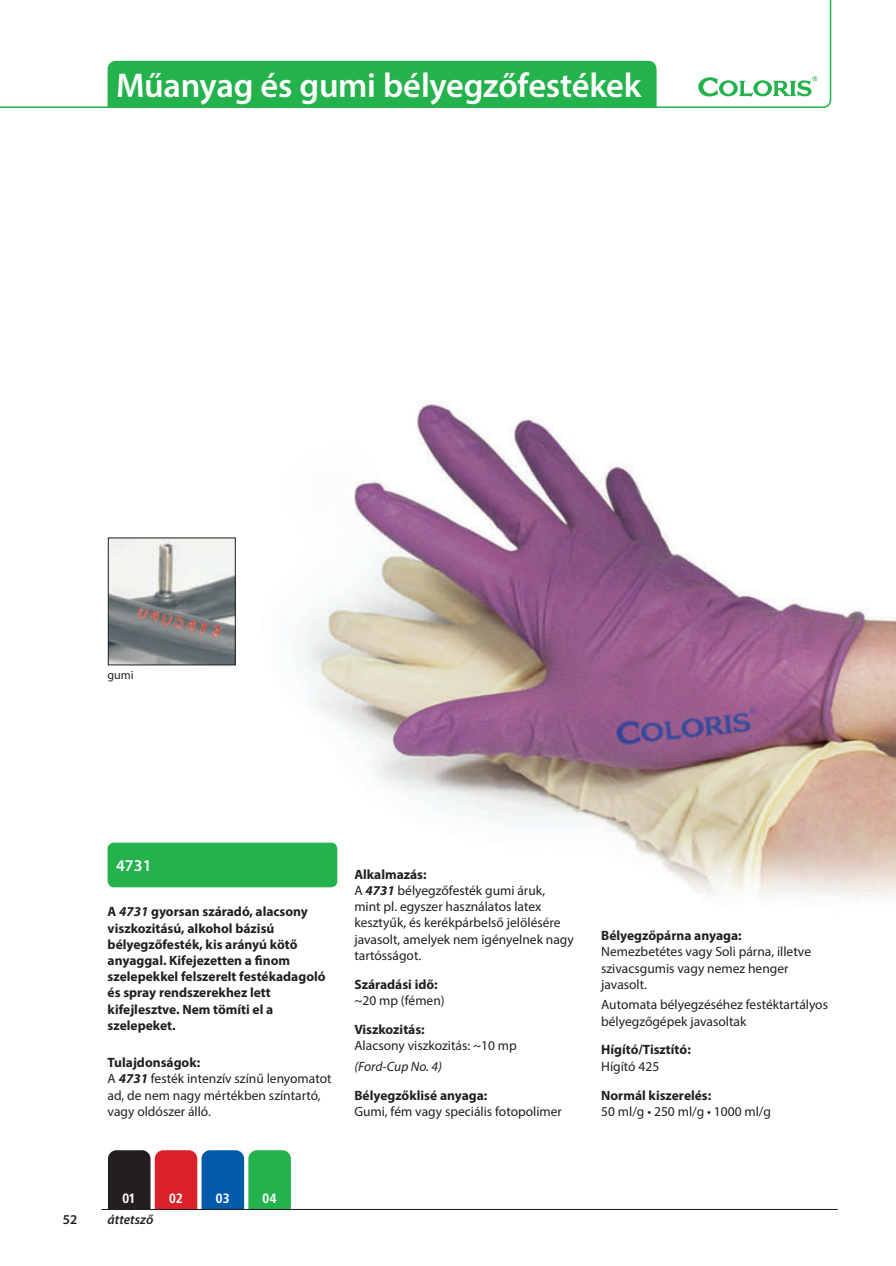
<style>
.page{position:relative;width:896px;height:1266px;background:#fff}
.page>*{position:absolute;margin:0;border:0;box-sizing:border-box;transform-origin:0 0}
.t1{font:600 34.5px "Myriad Pro";letter-spacing:-.01em;color:#fff}
.t2{font:600 16.5px "Myriad Pro";color:#fff}
.t3{font:13.5px/16.2px "Myriad Pro";color:#231f20}
.t4{font:700 13.5px/16.2px "Myriad Pro";color:#231f20}
.t5{font:italic 13.5px "Myriad Pro";letter-spacing:-.005em;color:#231f20}
.t6{font:700 13.5px "Transit";letter-spacing:-.01em;color:#fff}
.t7{font:italic 600 13.5px "Myriad Pro";color:#231f20}
.t8{font:600 13.5px "Myriad Pro";color:#231f20}
.t9{font:12px "Myriad Pro";color:#231f20}
.s1{font-style:italic}
.s2{font-weight:700}
.s3{font-weight:700;font-style:italic}
</style>
<div class="page">
<img style="left:165px;top:400px;width:730px;height:501px">
<div style="left:108px;top:1150px;width:42px;height:68px;background:#231f20;border-radius:9px"></div>
<div style="left:155px;top:1150px;width:42px;height:68px;background:#da2128;border-radius:9px"></div>
<div style="left:201px;top:1150px;width:43px;height:68px;background:#015aaa;border-radius:9px"></div>
<div style="left:248px;top:1150px;width:43px;height:68px;background:#23b24b;border-radius:9px"></div>
<hr style="left:102px;top:1208px;width:735px;height:2px;background:#231f20">
<div style="left:102px;top:1209px;width:735px;height:13px;background:#fff"></div>
<img style="left:110px;top:539px;width:123px;height:124px">
<div style="left:108px;top:537px;width:127px;height:128px;border:1px solid #231f20"></div>
<svg style="left:0;top:0;width:831px;height:108px"></svg>
<svg style="left:698px;top:76px;width:119px;height:21px"></svg>
<div style="left:108px;top:842px;width:229px;height:45px;background:#23b24b;border-radius:6px"></div>
<div style="left:108px;top:61px;width:548px;height:47px;background:#23b24b"></div>
<h1 class="t1" style="left:116px;top:72px;width:527px">Műanyag és gumi bélyegzőfestékek</h1>
<p class="t9" style="left:108px;top:670px;width:28px">gumi</p>
<p class="t8" style="left:63px;top:1214px;width:16px">52</p>
<p class="t2" style="left:116px;top:859px;width:37px">4731</p>
<p class="t4" style="left:108px;top:904px;width:219px">A <span class="s1">4731</span> gyorsan száradó, alacsony viszkozitású, alkohol bázisú bélyegzőfesték, kis arányú kötő anyaggal. Kifejezetten a finom szelepekkel felszerelt festékadagoló és spray rendszerekhez lett kifejlesztve. Nem tömíti el a szelepeket.</p>
<p class="t3" style="left:108px;top:1055px;width:225px"><span class="s2">Tulajdonságok:<br></span>A <span class="s3">4731</span> festék intenzív színű lenyomatot ad, de nem nagy mértékben színtartó, vagy oldószer álló.</p>
<p class="t3" style="left:354px;top:867px;width:221px"><span class="s2">Alkalmazás:<br></span>A <span class="s3">4731</span> bélyegzőfesték gumi áruk, mint pl. egyszer használatos latex kesztyűk, és kerékpárbelső jelölésére javasolt, amelyek nem igényelnek nagy tartósságot.</p>
<p class="t4" style="left:354px;top:977px;width:85px">Száradási idő:</p>
<p class="t3" style="left:354px;top:993px;width:92px">~20 mp (fémen)</p>
<p class="t4" style="left:354px;top:1022px;width:72px">Viszkozitás:</p>
<p class="t3" style="left:354px;top:1038px;width:164px">Alacsony viszkozitás: ~10 mp</p>
<p class="t5" style="left:354px;top:1060px;width:89px">(Ford-Cup No. 4)</p>
<p class="t4" style="left:354px;top:1088px;width:134px">Bélyegzőklisé anyaga:</p>
<p class="t3" style="left:354px;top:1104px;width:209px">Gumi, fém vagy speciális fotopolimer</p>
<p class="t4" style="left:601px;top:928px;width:142px">Bélyegzőpárna anyaga:</p>
<p class="t3" style="left:601px;top:944px;width:211px">Nemezbetétes vagy Soli párna, illetve szivacsgumis vagy nemez henger javasolt.</p>
<p class="t3" style="left:601px;top:997px;width:228px">Automata bélyegzéséhez festéktartályos bélyegzőgépek javasoltak</p>
<p class="t4" style="left:601px;top:1042px;width:91px">Hígító/Tisztító:</p>
<p class="t3" style="left:601px;top:1059px;width:60px">Hígító 425</p>
<p class="t4" style="left:601px;top:1088px;width:112px">Normál kiszerelés:</p>
<p class="t3" style="left:601px;top:1104px;width:171px">50 ml/g • 250 ml/g • 1000 ml/g</p>
<p class="t6" style="left:122px;top:1190px;width:15px">01</p>
<p class="t6" style="left:169px;top:1190px;width:16px">02</p>
<p class="t6" style="left:216px;top:1190px;width:15px">03</p>
<p class="t6" style="left:262px;top:1190px;width:16px">04</p>
<p class="t7" style="left:108px;top:1214px;width:47px">áttetsző</p>
</div>
